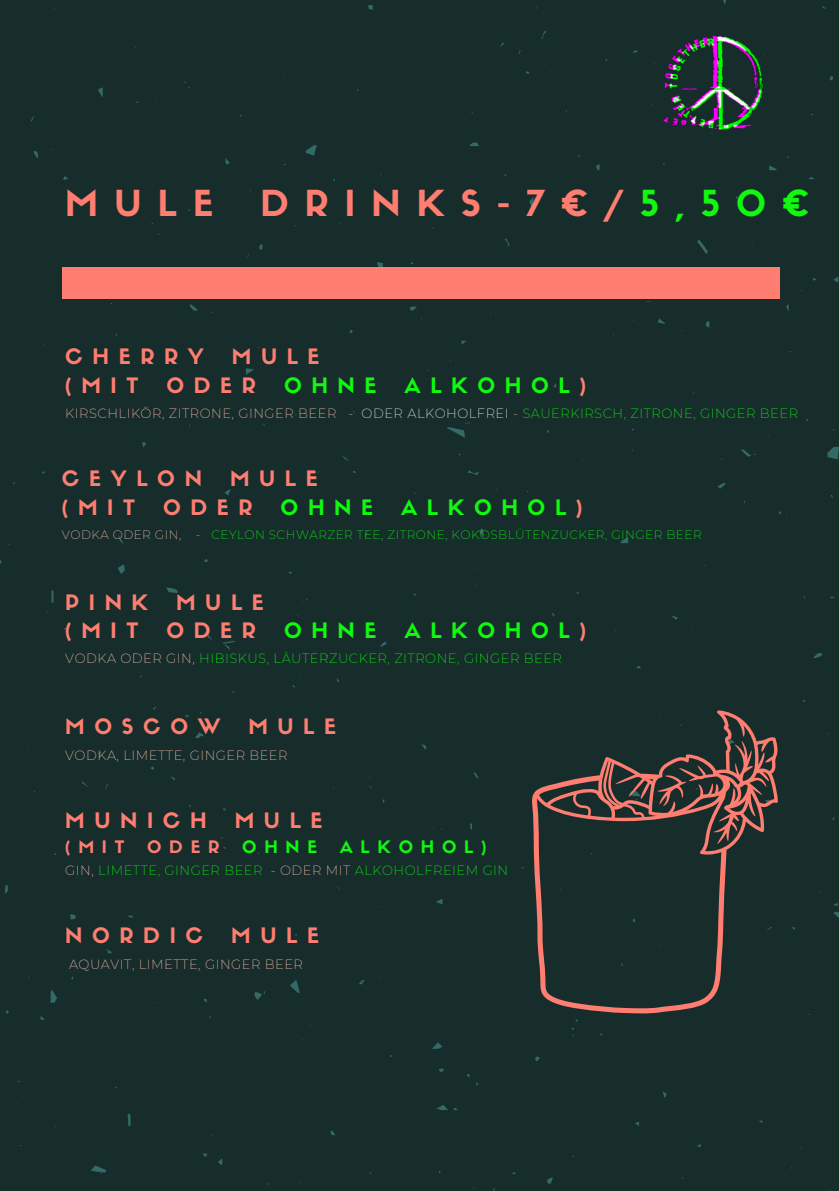
<style>
.page{position:relative;width:839px;height:1191px;background:#fff}
.page>*{position:absolute;margin:0;border:0;box-sizing:border-box;transform-origin:0 0}
.t1{font:35.2px "Sifonn Basic";letter-spacing:.46em;color:#ff7e71}
.t2{font:20.8px "Sifonn Basic";letter-spacing:.46em;color:#ff7e71}
.t3{font:20.8px "Sifonn Basic";letter-spacing:.46em;color:#10f90f}
.t4{font:16.8px "Sifonn Basic";letter-spacing:.46em;color:#10f90f}
.t5{font:16.8px "Sifonn Basic";letter-spacing:.46em;color:#ff7e71}
.t6{font:200 13px "Montserrat";letter-spacing:.04em;color:#ffbeae}
.t7{font:200 13px "Montserrat";letter-spacing:.04em;color:#10f90f}
.t8{font:200 12px "Montserrat";letter-spacing:.04em;color:#10f90f}
.s1{color:#10f90f}
.s2{color:#ff7e71}
.s3{color:#f3f0f2}
.s4{color:#ffbeae}
</style>
<div class="page">
<div style="left:0;top:0;width:838px;height:1191px;background:#162d2c"></div>
<svg style="left:98px;top:87px;width:5px;height:10px"></svg>
<svg style="left:118px;top:565px;width:6px;height:9px"></svg>
<svg style="left:5px;top:885px;width:3px;height:9px"></svg>
<svg style="left:218px;top:1159px;width:4px;height:6px"></svg>
<svg style="left:468px;top:470px;width:10px;height:5px"></svg>
<svg style="left:40px;top:1016px;width:5px;height:4px"></svg>
<svg style="left:128px;top:1114px;width:2px;height:12px"></svg>
<svg style="left:91px;top:1165px;width:15px;height:9px"></svg>
<svg style="left:142px;top:442px;width:4px;height:6px"></svg>
<svg style="left:658px;top:318px;width:7px;height:6px"></svg>
<svg style="left:34px;top:151px;width:4px;height:7px"></svg>
<svg style="left:290px;top:980px;width:9px;height:13px"></svg>
<svg style="left:547px;top:1177px;width:6px;height:7px"></svg>
<svg style="left:259px;top:244px;width:3px;height:6px"></svg>
<svg style="left:813px;top:653px;width:9px;height:5px"></svg>
<svg style="left:52px;top:590px;width:2px;height:13px"></svg>
<svg style="left:529px;top:197px;width:5px;height:12px"></svg>
<svg style="left:223px;top:641px;width:12px;height:9px"></svg>
<svg style="left:195px;top:732px;width:8px;height:6px"></svg>
<svg style="left:479px;top:528px;width:5px;height:10px"></svg>
<svg style="left:330px;top:1130px;width:5px;height:6px"></svg>
<svg style="left:633px;top:50px;width:5px;height:3px"></svg>
<svg style="left:447px;top:422px;width:23px;height:16px"></svg>
<svg style="left:833px;top:912px;width:5px;height:5px"></svg>
<svg style="left:620px;top:537px;width:8px;height:6px"></svg>
<svg style="left:166px;top:587px;width:11px;height:6px"></svg>
<svg style="left:663px;top:1091px;width:3px;height:7px"></svg>
<svg style="left:470px;top:137px;width:16px;height:9px"></svg>
<svg style="left:461px;top:341px;width:5px;height:4px"></svg>
<svg style="left:70px;top:914px;width:6px;height:5px"></svg>
<svg style="left:421px;top:744px;width:5px;height:5px"></svg>
<svg style="left:437px;top:1105px;width:11px;height:5px"></svg>
<svg style="left:410px;top:307px;width:7px;height:4px"></svg>
<svg style="left:671px;top:615px;width:7px;height:5px"></svg>
<svg style="left:635px;top:1122px;width:4px;height:4px"></svg>
<svg style="left:106px;top:949px;width:5px;height:5px"></svg>
<svg style="left:246px;top:368px;width:8px;height:7px"></svg>
<svg style="left:833px;top:277px;width:5px;height:6px"></svg>
<svg style="left:377px;top:262px;width:6px;height:5px"></svg>
<svg style="left:118px;top:535px;width:6px;height:9px"></svg>
<svg style="left:225px;top:158px;width:5px;height:7px"></svg>
<svg style="left:535px;top:1057px;width:4px;height:4px"></svg>
<svg style="left:203px;top:1153px;width:4px;height:4px"></svg>
<svg style="left:596px;top:164px;width:3px;height:6px"></svg>
<svg style="left:504px;top:238px;width:5px;height:9px"></svg>
<svg style="left:741px;top:449px;width:15px;height:8px"></svg>
<svg style="left:697px;top:240px;width:11px;height:14px"></svg>
<svg style="left:769px;top:156px;width:20px;height:14px"></svg>
<svg style="left:432px;top:1042px;width:10px;height:7px"></svg>
<svg style="left:368px;top:5px;width:5px;height:5px"></svg>
<svg style="left:359px;top:980px;width:5px;height:4px"></svg>
<svg style="left:474px;top:772px;width:4px;height:6px"></svg>
<svg style="left:833px;top:903px;width:5px;height:3px"></svg>
<svg style="left:305px;top:145px;width:12px;height:11px"></svg>
<svg style="left:380px;top:642px;width:6px;height:5px"></svg>
<svg style="left:63px;top:176px;width:5px;height:4px"></svg>
<svg style="left:224px;top:489px;width:7px;height:7px"></svg>
<svg style="left:718px;top:483px;width:7px;height:6px"></svg>
<svg style="left:189px;top:304px;width:9px;height:7px"></svg>
<svg style="left:827px;top:447px;width:11px;height:12px"></svg>
<svg style="left:254px;top:991px;width:11px;height:9px"></svg>
<svg style="left:436px;top:899px;width:6px;height:5px"></svg>
<svg style="left:47px;top:990px;width:10px;height:13px"></svg>
<svg style="left:541px;top:28px;width:5px;height:11px"></svg>
<svg style="left:829px;top:76px;width:4px;height:5px"></svg>
<svg style="left:705px;top:321px;width:4px;height:6px"></svg>
<div style="left:62px;top:267px;width:717px;height:32px;background:#ff7e71"></div>
<svg style="left:532px;top:710px;width:246px;height:303px"></svg>
<svg style="left:657px;top:775px;width:41px;height:36px"></svg>
<img style="left:655px;top:35px;width:108px;height:98px">
<h1 class="t1" style="left:65px;top:190px;width:149px">MULE</h1>
<h1 class="t1" style="left:260px;top:190px;width:550px">DRINKS-7€/<span class="s1">5,50€</span></h1>
<h2 class="t2" style="left:65px;top:349px;width:140px">CHERRY</h2>
<h2 class="t2" style="left:232px;top:349px;width:89px">MULE</h2>
<h2 class="t2" style="left:65px;top:377px;width:75px">(MIT</h2>
<h2 class="t2" style="left:166px;top:377px;width:91px">ODER</h2>
<h2 class="t3" style="left:284px;top:377px;width:94px">OHNE</h2>
<h2 class="t3" style="left:404px;top:377px;width:183px">ALKOHOL<span class="s2">)</span></h2>
<p class="t6" style="left:65px;top:405px;width:734px">KIRSCHLIKÖR, ZITRONE, GINGER BEER - <span class="s3">ODER ALKOHOLFREI</span> - <span class="s1">SAUERKIRSCH, ZITRONE, GINGER BEER</span></p>
<h2 class="t2" style="left:62px;top:470px;width:142px">CEYLON</h2>
<h2 class="t2" style="left:230px;top:470px;width:89px">MULE</h2>
<h2 class="t2" style="left:62px;top:499px;width:75px">(MIT</h2>
<h2 class="t2" style="left:163px;top:499px;width:91px">ODER</h2>
<h2 class="t3" style="left:280px;top:499px;width:94px">OHNE</h2>
<h2 class="t3" style="left:401px;top:499px;width:183px">ALKOHOL<span class="s2">)</span></h2>
<p class="t8" style="left:62px;top:527px;width:641px"><span class="s4">VODKA ODER GIN, -</span> CEYLON SCHWARZER TEE, ZITRONE, KOKOSBLÜTENZUCKER, GINGER BEER</p>
<h2 class="t2" style="left:65px;top:594px;width:84px">PINK</h2>
<h2 class="t2" style="left:176px;top:594px;width:89px">MULE</h2>
<h2 class="t2" style="left:65px;top:622px;width:75px">(MIT</h2>
<h2 class="t2" style="left:166px;top:622px;width:91px">ODER</h2>
<h2 class="t3" style="left:284px;top:622px;width:94px">OHNE</h2>
<h2 class="t3" style="left:404px;top:622px;width:183px">ALKOHOL<span class="s2">)</span></h2>
<p class="t7" style="left:65px;top:651px;width:498px"><span class="s4">VODKA ODER GIN,</span> HIBISKUS, LÄUTERZUCKER, ZITRONE, GINGER BEER</p>
<h2 class="t2" style="left:65px;top:719px;width:157px">MOSCOW</h2>
<h2 class="t2" style="left:248px;top:719px;width:89px">MULE</h2>
<p class="t6" style="left:65px;top:747px;width:224px">VODKA, LIMETTE, GINGER BEER</p>
<h2 class="t2" style="left:65px;top:812px;width:143px">MUNICH</h2>
<h2 class="t2" style="left:235px;top:812px;width:89px">MULE</h2>
<p class="t5" style="left:65px;top:840px;width:61px">(MIT</p>
<p class="t5" style="left:147px;top:840px;width:74px">ODER</p>
<p class="t4" style="left:242px;top:840px;width:76px">OHNE</p>
<p class="t4" style="left:340px;top:840px;width:148px">ALKOHOL)</p>
<p class="t7" style="left:65px;top:862px;width:444px"><span class="s4">GIN,</span> LIMETTE, GINGER BEER <span class="s4">- ODER MIT</span> ALKOHOLFREIEM GIN</p>
<h2 class="t2" style="left:65px;top:928px;width:139px">NORDIC</h2>
<h2 class="t2" style="left:231px;top:928px;width:89px">MULE</h2>
<p class="t6" style="left:69px;top:956px;width:235px">AQUAVIT, LIMETTE, GINGER BEER</p>
</div>
